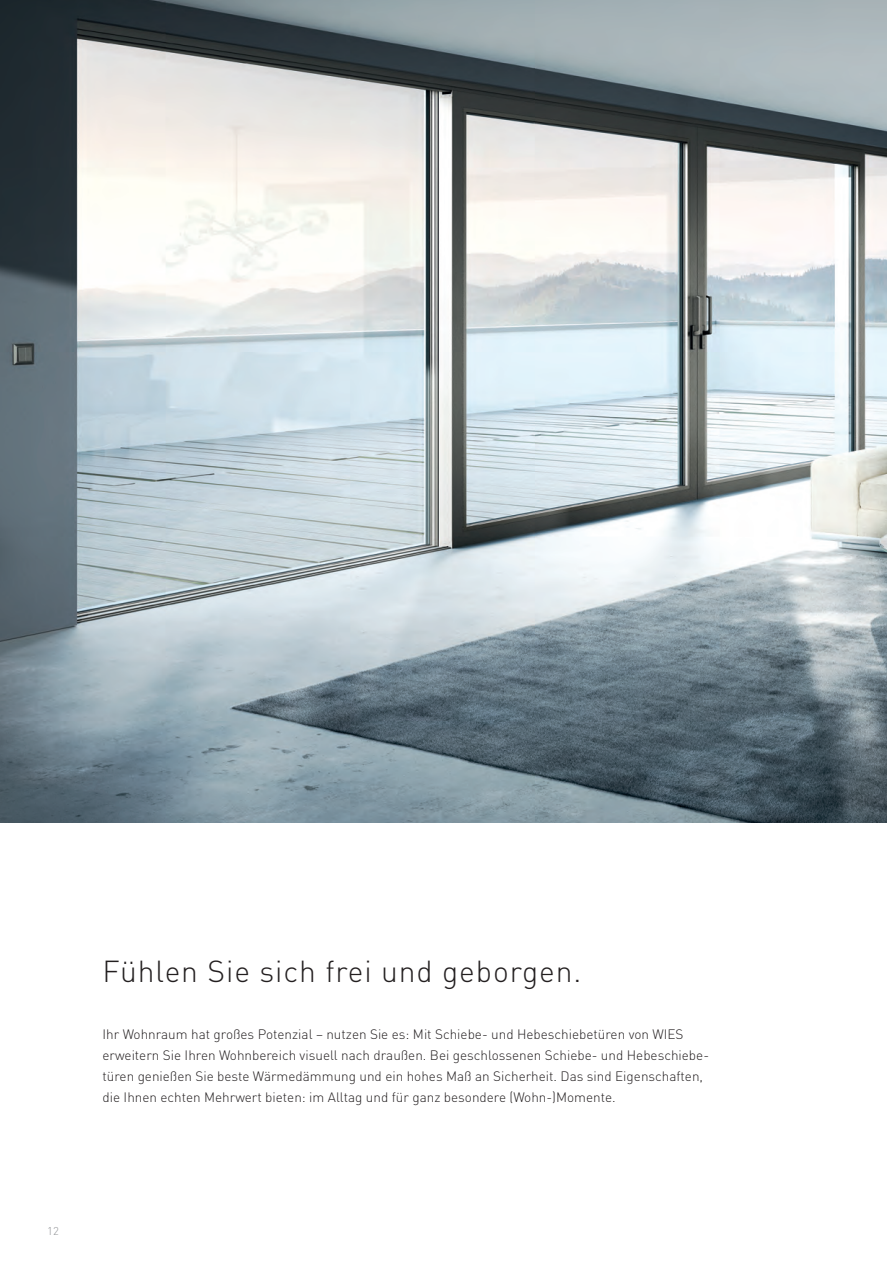
<style>
.page{position:relative;width:887px;height:1261px;background:#fff}
.page>*{position:absolute;margin:0;border:0;box-sizing:border-box;transform-origin:0 0}
.heroal_Headline_neu{font:300 30px "DIN Pro";letter-spacing:.03em;color:#231f20}
.heroal_Fließtext{font:300 13.5px/21px "DIN Pro";color:#231f20}
.t1{font:300 11.25px "DIN Pro";color:#939598}
</style>
<div class="page">
<img style="left:0;top:0;width:886px;height:822px">
<p class="heroal_Headline_neu" style="left:102px;top:947px;width:480px">Fühlen Sie sich frei und geborgen.</p>
<p class="heroal_Fließtext" style="left:102px;top:1022px;width:608px">Ihr Wohnraum hat großes Potenzial – nutzen Sie es: Mit Schiebe- und Hebeschiebetüren von WIES erweitern Sie Ihren Wohnbereich visuell nach draußen. Bei geschlossenen Schiebe- und Hebeschiebe&shy;türen genießen Sie beste Wärmedämmung und ein hohes Maß an Sicherheit. Das sind Eigenschaften, die Ihnen echten Mehrwert bieten: im Alltag und für ganz besondere (Wohn-)Momente.</p>
<p class="t1" style="left:47px;top:1222px;width:13px">12</p>
</div>
